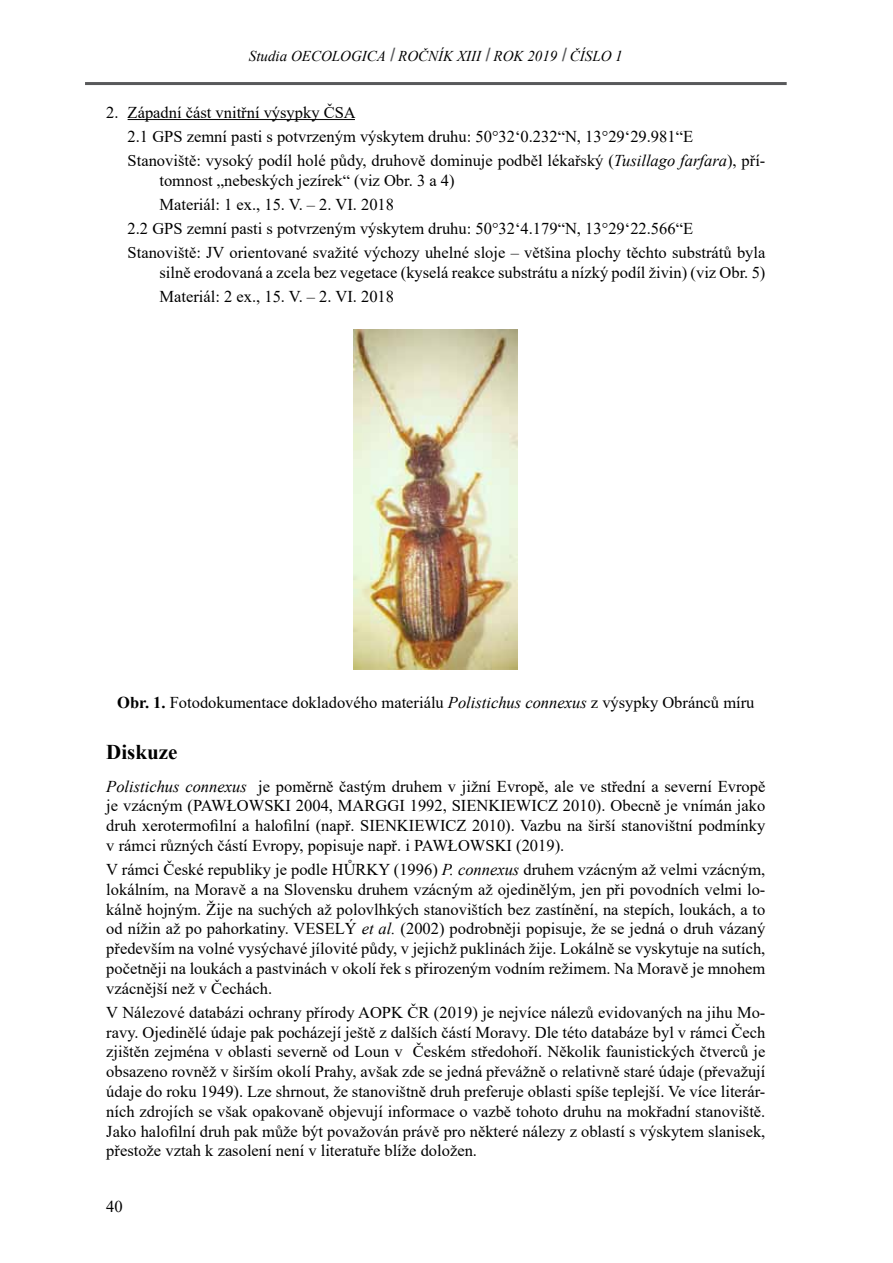
<style>
.page{position:relative;width:893px;height:1263px;background:#fff}
.page>*{position:absolute;margin:0;border:0;box-sizing:border-box;transform-origin:0 0}
.t1{font:700 21px "Times New Roman";color:#000}
.t2{font:16.5px/19.8px "Times New Roman";color:#000;text-align:justify}
.t3{font:italic 15px "Times New Roman";color:#000}
.s1{font-style:italic}
.s2{font-weight:700}
</style>
<div class="page">
<hr style="left:85px;top:82px;width:702px;height:3px;background:#58595b">
<hr style="left:128px;top:119px;width:227px;height:1px;background:#000">
<img style="left:354px;top:330px;width:164px;height:339px">
<p class="t3" style="left:249px;top:46px;width:375px">Studia OECOLOGICA <sup>|</sup>ROČNÍK XIII <sup>|</sup>ROK 2019 <sup>|</sup>ČÍSLO 1</p>
<p class="t2" style="left:128px;top:100px;width:639px;line-height:24px;text-align:left;text-indent:-21px">2. Západní část vnitřní výsypky ČSA<br>2.1 GPS zemní pasti s potvrzeným výskytem druhu: 50°32‘0.232“N, 13°29‘29.981“E<br>Stanoviště: vysoký podíl holé půdy, druhově dominuje podběl lékařský (<span class="s1">Tusillago farfara</span>), pří-</p>
<p class="t2" style="left:159px;top:170px;width:297px">tomnost „nebeských jezírek“ (viz Obr. 3 a 4)</p>
<p class="t2" style="left:159px;top:194px;width:236px">Materiál: 1 ex., 15. V. – 2. VI. 2018</p>
<p class="t2" style="left:128px;top:218px;width:567px">2.2 GPS zemní pasti s potvrzeným výskytem druhu: 50°32‘4.179“N, 13°29‘22.566“E</p>
<p class="t2" style="left:128px;top:242px;width:639px">Stanoviště: JV orientované svažité výchozy uhelné sloje – většina plochy těchto substrátů byla</p>
<p class="t2" style="left:159px;top:260px;width:607px;line-height:24px">silně erodovaná a zcela bez vegetace (kyselá reakce substrátu a nízký podíl živin) (viz Obr. 5)<br>Materiál: 2 ex., 15. V. – 2. VI. 2018</p>
<p class="t2" style="left:117px;top:692px;width:639px"><span class="s2">Obr. 1.</span> Fotodokumentace dokladového materiálu <span class="s1">Polistichus connexus</span> z výsypky Obránců míru</p>
<p class="t1" style="left:106px;top:737px;width:73px">Diskuze</p>
<p class="t2" style="left:106px;top:775px;width:661px"><span class="s1">Polistichus connexus</span> je poměrně častým druhem v jižní Evropě, ale ve střední a severní Evropě je vzácným (PAWŁOWSKI 2004, MARGGI 1992, SIENKIEWICZ 2010). Obecně je vnímán jako druh xerotermofilní a halofilní (např. SIENKIEWICZ 2010). Vazbu na širší stanovištní podmínky v rámci různých částí Evropy, popisuje např. i PAWŁOWSKI (2019).</p>
<p class="t2" style="left:106px;top:859px;width:661px">V rámci České republiky je podle HŮRKY (1996) <span class="s1">P. connexus</span> druhem vzácným až velmi vzácným, lokálním, na Moravě a na Slovensku druhem vzácným až ojedinělým, jen při povodních velmi lo&shy;kálně hojným. Žije na suchých až polovlhkých stanovištích bez zastínění, na stepích, loukách, a to od nížin až po pahorkatiny. VESELÝ <span class="s1">et al.</span> (2002) podrobněji popisuje, že se jedná o druh vázaný především na volné vysýchavé jílovité půdy, v jejichž puklinách žije. Lokálně se vyskytuje na sutích, početněji na loukách a pastvinách v okolí řek s přirozeným vodním režimem. Na Moravě je mnohem vzácnější než v Čechách.</p>
<p class="t2" style="left:106px;top:1002px;width:661px">V Nálezové databázi ochrany přírody AOPK ČR (2019) je nejvíce nálezů evidovaných na jihu Mo&shy;ravy. Ojedinělé údaje pak pocházejí ještě z dalších částí Moravy. Dle této databáze byl v rámci Čech zjištěn zejména v oblasti severně od Loun v Českém středohoří. Několik faunistických čtverců je obsazeno rovněž v širším okolí Prahy, avšak zde se jedná převážně o relativně staré údaje (převažují údaje do roku 1949). Lze shrnout, že stanovištně druh preferuje oblasti spíše teplejší. Ve více literár&shy;ních zdrojích se však opakovaně objevují informace o vazbě tohoto druhu na mokřadní stanoviště.<br>Jako halofilní druh pak může být považován právě pro některé nálezy z oblastí s výskytem slanisek, přestože vztah k zasolení není v literatuře blíže doložen.</p>
<p class="t2" style="left:106px;top:1195px;width:18px">40</p>
</div>
